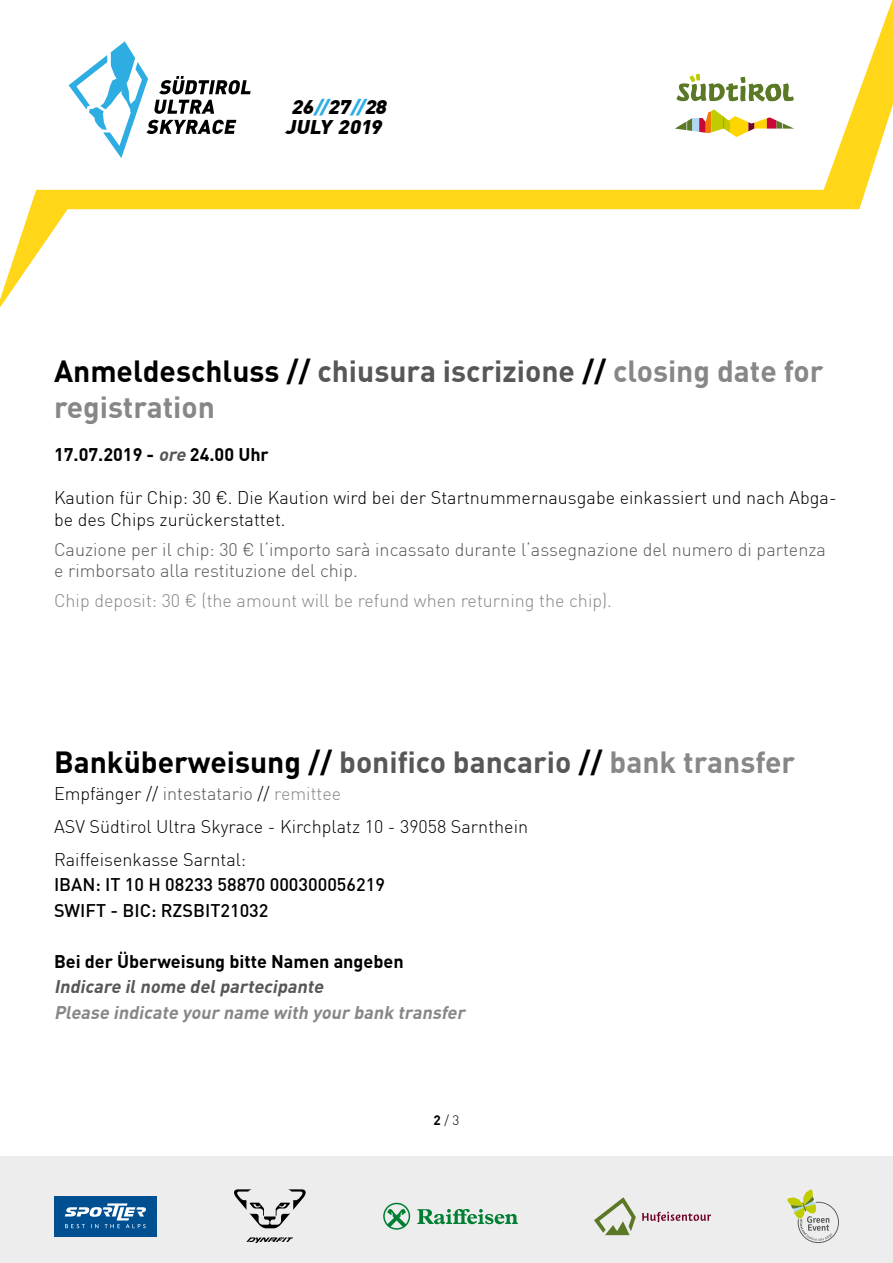
<style>
.page{position:relative;width:893px;height:1263px;background:#fff}
.page>*{position:absolute;margin:0;border:0;box-sizing:border-box;transform-origin:0 0}
.t1{font:700 30px/36px "DIN Pro";color:#878787}
.t2{font:700 30px "DIN Pro";color:#000}
.t3{font:italic 900 19.5px/20.4px "DIN Pro";color:#000;scale:1.04 1}
.t4{font:300 18px/33px "DIN Pro";color:#000}
.t5{font:300 18px/21.6px "DIN Pro";color:#575756}
.t6{font:300 18px "DIN Pro";color:#878787}
.t7{font:700 18px "DIN Pro";color:#000}
.t8{font:500 18px/25.5px "DIN Pro";color:#000}
.t9{font:italic 700 18px "DIN Pro";color:#878787}
.t10{font:italic 700 18px "DIN Pro";color:#575756}
.t11{font:300 13.5px "DIN Pro";color:#000}
.s1{color:#2dade2}
.s2{color:#000}
.s3{color:#575756}
.s4{font-style:italic;color:#575756}
.s5{color:#878787}
.s6{font-weight:700}
</style>
<div class="page">
<svg style="left:0;top:0;width:893px;height:307px"></svg>
<svg style="left:675px;top:109px;width:119px;height:28px"></svg>
<svg style="left:676px;top:74px;width:117px;height:27px"></svg>
<svg style="left:69px;top:41px;width:182px;height:117px"></svg>
<div style="left:0;top:1157px;width:893px;height:106px;background:#ededed"></div>
<svg style="left:787px;top:1189px;width:52px;height:54px"></svg>
<svg style="left:642px;top:1211px;width:69px;height:11px"></svg>
<svg style="left:594px;top:1197px;width:42px;height:38px"></svg>
<svg style="left:417px;top:1209px;width:101px;height:15px"></svg>
<svg style="left:383px;top:1203px;width:27px;height:27px"></svg>
<div style="left:54px;top:1196px;width:102px;height:41px;background:#004f91"></div>
<svg style="left:65px;top:1203px;width:81px;height:25px"></svg>
<svg style="left:246px;top:1237px;width:47px;height:6px"></svg>
<svg style="left:234px;top:1189px;width:72px;height:39px"></svg>
<p class="t3" style="left:285px;top:96px;width:103px">26<span class="s1">//</span>27<span class="s1">//</span>28<br>JULY 2019</p>
<h1 class="t1" style="left:54px;top:352px;width:771px"><span class="s2">Anmeldeschluss //</span> <span class="s3">chiusura iscrizione</span> <span class="s2">//</span> closing date for registration</h1>
<p class="t7" style="left:54px;top:442px;width:216px">17.07.2019 - <span class="s4">ore</span> 24.00 Uhr</p>
<p class="t4" style="left:54px;top:486px;width:784px;line-height:21.6px">Kaution für Chip: 30 €. Die Kaution wird bei der Startnummernausgabe einkassiert und nach Abga&shy;be des Chips zurückerstattet.</p>
<p class="t5" style="left:54px;top:538px;width:773px">Cauzione per il chip: 30 € l‘importo sarà incassato durante l‘assegnazione del numero di partenza e rimborsato alla restituzione del chip.</p>
<p class="t6" style="left:54px;top:589px;width:559px">Chip deposit: 30 € (the amount will be refund when returning the chip).</p>
<h1 class="t2" style="left:54px;top:742px;width:743px">Banküberweisung // <span class="s3">bonifico bancario</span> // <span class="s5">bank transfer</span></h1>
<p class="t4" style="left:54px;top:776px;width:476px">Empfänger // <span class="s3">intestatario</span> // <span class="s5">remittee<br></span>ASV Südtirol Ultra Skyrace - Kirchplatz 10 - 39058 Sarnthein<br>Raiffeisenkasse Sarntal:</p>
<p class="t8" style="left:54px;top:871px;width:332px">IBAN: IT 10 H 08233 58870 000300056219<br>SWIFT - BIC: RZSBIT21032</p>
<p class="t7" style="left:54px;top:949px;width:351px">Bei der Überweisung bitte Namen angeben</p>
<p class="t10" style="left:54px;top:975px;width:275px">Indicare ilnome delpartecipante</p>
<p class="t9" style="left:54px;top:1000px;width:416px">Please indicate your name with your bank transfer</p>
<p class="t11" style="left:434px;top:1112px;width:27px"><span class="s6">2</span> / 3</p>
</div>
